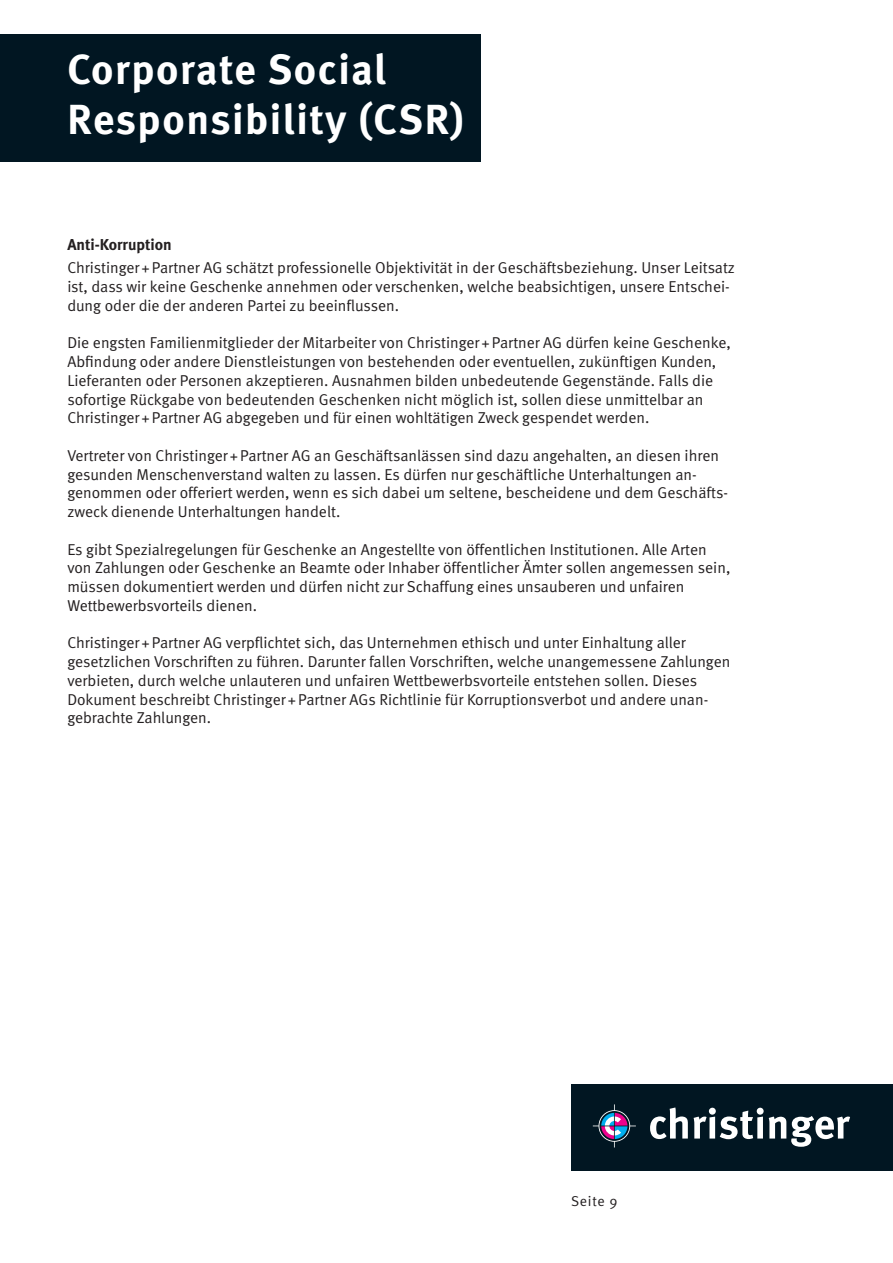
<style>
.page{position:relative;width:893px;height:1263px;background:#fff}
.page>*{position:absolute;margin:0;border:0;box-sizing:border-box;transform-origin:0 0}
.t1{font:700 42px/50.4px "Meta";letter-spacing:.035em;color:#fff}
.t2{font:15.75px/18.8px "Meta Normal";color:#231f20}
.t3{font:700 15.75px "Meta";color:#231f20}
.t4{font:14.25px "Meta Normal";letter-spacing:.05em;color:#231f20}
</style>
<div class="page">
<div style="left:571px;top:1084px;width:322px;height:87px;background:#011622"></div>
<svg style="left:650px;top:1107px;width:200px;height:40px"></svg>
<svg style="left:593px;top:1104px;width:43px;height:43px"></svg>
<div style="left:0;top:34px;width:480px;height:128px;background:#011622"></div>
<h1 class="t1" style="left:67px;top:44px;width:398px">Corporate Social<br>Responsibility (CSR)</h1>
<p class="t3" style="left:67px;top:235px;width:106px">Anti-Korruption</p>
<p class="t2" style="left:67px;top:258px;width:669px">Christinger+Partner AG schätzt professionelle Objektivität in der Geschäftsbeziehung. Unser Leitsatz ist, dass wir keine Geschenke annehmen oder verschenken, welche beabsichtigen, unsere Entschei&shy;dung oder die der anderen Partei zu beeinflussen.</p>
<p class="t2" style="left:67px;top:333px;width:665px">Die engsten Familienmitglieder der Mitarbeiter von Christinger+Partner AG dürfen keine Geschenke, Abfindung oder andere Dienstleistungen von bestehenden oder eventuellen, zukünftigen Kunden, Lieferanten oder Personen akzeptieren. Ausnahmen bilden unbedeutende Gegenstände. Falls die sofortige Rückgabe von bedeutenden Geschenken nicht möglich ist, sollen diese unmittelbar an Christinger+Partner AG abgegeben und für einen wohltätigen Zweck gespendet werden.</p>
<p class="t2" style="left:67px;top:446px;width:662px">Vertreter von Christinger+Partner AG an Geschäftsanlässen sind dazu angehalten, an diesen ihren gesunden Menschenverstand walten zu lassen. Es dürfen nur geschäftliche Unterhaltungen an&shy;genommen oder offeriert werden, wenn es sich dabei um seltene, bescheidene und dem Geschäfts&shy;zweck dienende Unterhaltungen handelt.</p>
<p class="t2" style="left:67px;top:539px;width:665px">Es gibt Spezialregelungen für Geschenke an Angestellte von öffentlichen Institutionen. Alle Arten von Zahlungen oder Geschenke an Beamte oder Inhaber öffentlicher Ämter sollen angemessen sein, müssen dokumentiert werden und dürfen nicht zur Schaffung eines unsauberen und unfairen Wettbewerbsvorteils dienen.</p>
<p class="t2" style="left:67px;top:633px;width:664px">Christinger+Partner AG verpflichtet sich, das Unternehmen ethisch und unter Einhaltung aller gesetzlichen Vorschriften zu führen. Darunter fallen Vorschriften, welche unangemessene Zahlungen verbieten, durch welche unlauteren und unfairen Wettbewerbsvorteile entstehen sollen. Dieses Dokument beschreibt Christinger+Partner AGs Richtlinie für Korruptionsverbot und andere unan&shy;gebrachte Zahlungen.</p>
<p class="t4" style="left:571px;top:1193px;width:48px">Seite 9</p>
</div>
